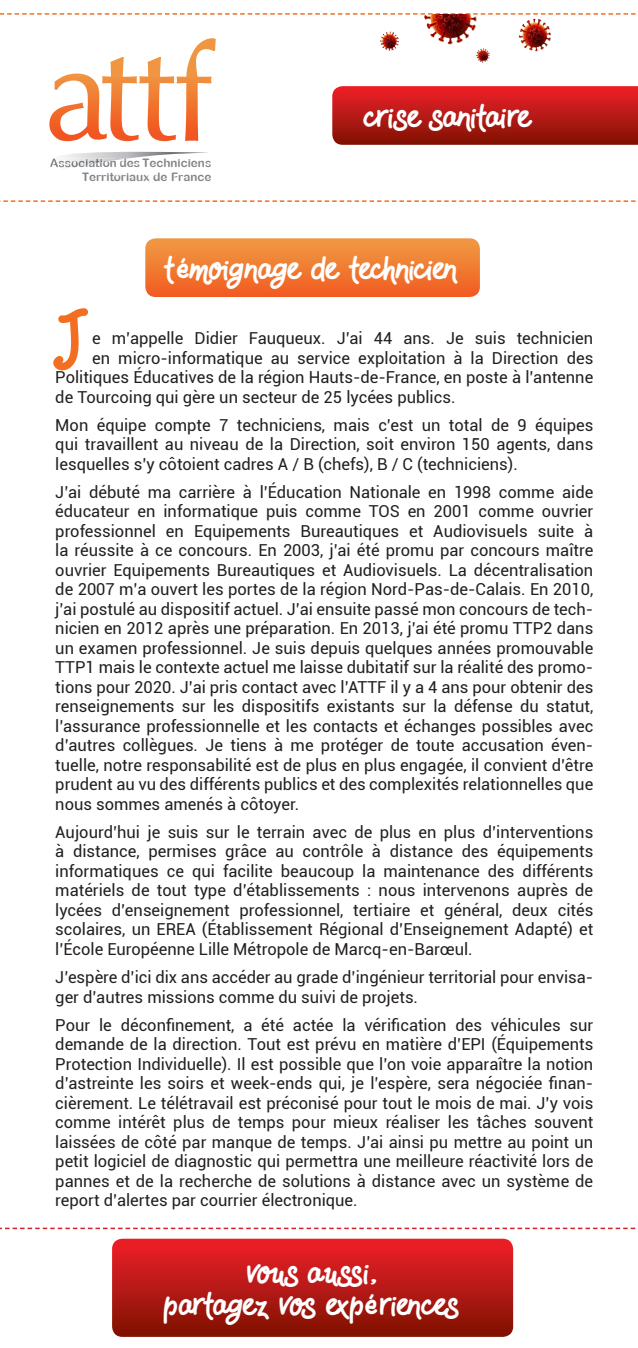
<style>
.page{position:relative;width:638px;height:1348px;background:#fff}
.page>*{position:absolute;margin:0;border:0;box-sizing:border-box;transform-origin:0 0}
.texte{font:62.85px "Hands Down";color:#f36e21}
.t1{font:26.7px/32px "Hands Down";letter-spacing:-.11em;color:#fff;text-align:center}
.texte-2{font:16.5px/19.5px "Roboto";color:#231f20;text-align:justify}
.t2{font:11.7px/14.1px "bubble sharp";color:#828487;text-align:right}
</style>
<div class="page">
<svg style="left:0;top:200px;width:636px;height:2px"></svg>
<svg style="left:0;top:13px;width:636px;height:2px"></svg>
<svg style="left:0;top:1228px;width:636px;height:1px"></svg>
<svg style="left:50px;top:152px;width:158px;height:16px"></svg>
<svg style="left:102px;top:38px;width:114px;height:103px"></svg>
<svg style="left:145px;top:238px;width:335px;height:59px;background:#f07c34"></svg>
<svg style="left:332px;top:86px;width:306px;height:59px;background:#b71b17"></svg>
<svg style="left:112px;top:1239px;width:401px;height:98px;background:#b61915"></svg>
<img style="left:380px;top:15px;width:172px;height:48px">
<p class="t2" style="left:50px;top:156px;width:163px">Association des Techniciens<br>Territoriaux de France</p>
<p class="t1" style="left:363px;top:101px;width:173px">crise sanitaire</p>
<p class="t1" style="left:165px;top:253px;width:296px">témoignage de technicien</p>
<p class="texte" style="left:55px;top:305px;width:38px">J</p>
<p class="texte-2" style="left:92px;top:328px;width:502px">e m’appelle Didier Fauqueux. J’ai 44 ans. Je suis technicien</p>
<p class="texte-2" style="left:92px;top:348px;width:502px">en micro-informatique au service exploitation à la Direction des</p>
<p class="texte-2" style="left:55px;top:367px;width:539px">Politiques Éducatives de la région Hauts-de-France, en poste à l’antenne</p>
<p class="texte-2" style="left:55px;top:387px;width:402px">de Tourcoing qui gère un secteur de 25 lycées publics.</p>
<p class="texte-2" style="left:55px;top:415px;width:539px">Mon équipe compte 7 techniciens, mais c’est un total de 9 équipes qui travaillent au niveau de la Direction, soit environ 150 agents, dans lesquelles s’y côtoient cadres A / B (chefs), B / C (techniciens).</p>
<p class="texte-2" style="left:55px;top:482px;width:539px">J’ai débuté ma carrière à l’Éducation Nationale en 1998 comme aide éducateur en informatique puis comme TOS en 2001 comme ouvrier professionnel en Equipements Bureautiques et Audiovisuels suite à la réussite à ce concours. En 2003, j’ai été promu par concours maître ouvrier Equipements Bureautiques et Audiovisuels. La décentralisation de 2007 m’a ouvert les portes de la région Nord-Pas-de-Calais. En 2010, j’ai postulé au dispositif actuel. J’ai ensuite passé mon concours de tech&shy;nicien en 2012 après une préparation. En 2013, j’ai été promu TTP2 dans un examen professionnel. Je suis depuis quelques années promouvable TTP1 mais le contexte actuel me laisse dubitatif sur la réalité des promo&shy;tions pour 2020. J’ai pris contact avec l’ATTF il y a 4 ans pour obtenir des renseignements sur les dispositifs existants sur la défense du statut, l’assurance professionnelle et les contacts et échanges possibles avec d’autres collègues. Je tiens à me protéger de toute accusation éven&shy;tuelle, notre responsabilité est de plus en plus engagée, il convient d’être prudent au vu des différents publics et des complexités relationnelles que nous sommes amenés à côtoyer.</p>
<p class="texte-2" style="left:55px;top:822px;width:539px">Aujourd’hui je suis sur le terrain avec de plus en plus d’interventions à distance, permises grâce au contrôle à distance des équipements informatiques ce qui facilite beaucoup la maintenance des différents matériels de tout type d’établissements : nous intervenons auprès de lycées d’enseignement professionnel, tertiaire et général, deux cités scolaires, un EREA (Établissement Régional d’Enseignement Adapté) et l’École Européenne Lille Métropole de Marcq-en-Barœul.</p>
<p class="texte-2" style="left:55px;top:967px;width:539px">J’espère d’ici dix ans accéder au grade d’ingénieur territorial pour envisa&shy;ger d’autres missions comme du suivi de projets.</p>
<p class="texte-2" style="left:55px;top:1014px;width:539px">Pour le déconfinement, a été actée la vérification des véhicules sur demande de la direction. Tout est prévu en matière d’EPI (Équipements Protection Individuelle). Il est possible que l’on voie apparaître la notion d’astreinte les soirs et week-ends qui, je l’espère, sera négociée finan&shy;cièrement. Le télétravail est préconisé pour tout le mois de mai. J’y vois comme intérêt plus de temps pour mieux réaliser les tâches souvent laissées de côté par manque de temps. J’ai ainsi pu mettre au point un petit logiciel de diagnostic qui permettra une meilleure réactivité lors de pannes et de la recherche de solutions à distance avec un système de report d’alertes par courrier électronique.</p>
<p class="t1" style="left:164px;top:1257px;width:298px">vous aussi,<br>partagez vos expériences</p>
</div>
